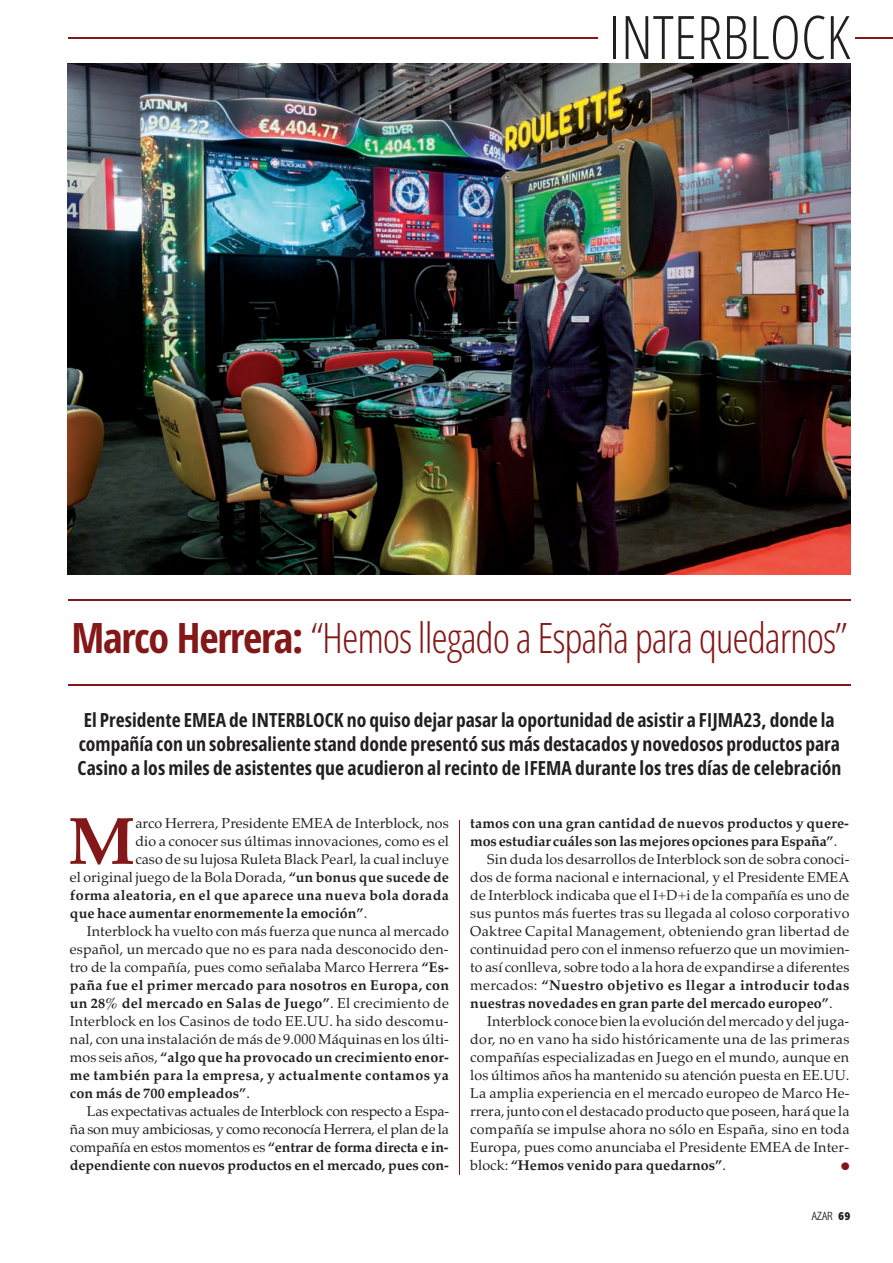
<style>
.page{position:relative;width:893px;height:1263px;background:#fff}
.page>*{position:absolute;margin:0;border:0;box-sizing:border-box;transform-origin:0 0}
.t1{font:700 67.2px "Palatino";color:#841818}
.t2{font:300 condensed 60px "Open Sans";color:#231f20}
.t3{font:300 condensed 42px "Open Sans";letter-spacing:-.03em;color:#841818}
.t4{font:30px "Georgia";color:#811518}
.t5{font:700 condensed 19.5px/24px "Open Sans";color:#231f20;text-align:center}
.t6{font:14.25px "Palatino";letter-spacing:.005em;color:#231f20}
.t7{font:700 14.25px "Palatino";letter-spacing:.01em;color:#231f20}
.t8{font:700 14.25px "Palatino";letter-spacing:-.01em;color:#231f20}
.t9{font:700 14.25px "Palatino";letter-spacing:.03em;color:#231f20}
.t10{font:300 condensed 12px "Abadi";color:#231f20}
.s1{font-weight:700}
.s2{font-weight:400}
.s3{font-weight:800}
</style>
<div class="page">
<img style="left:68px;top:63px;width:783px;height:511px">
<hr style="left:68px;top:37px;width:825px;height:1px;background:#841818">
<hr style="left:68px;top:599px;width:782px;height:2px;background:#841818">
<hr style="left:68px;top:684px;width:782px;height:2px;background:#841818">
<hr style="left:459px;top:820px;width:1px;height:355px;background:#841818">
<div style="left:598px;top:16px;width:257px;height:43px;background:#fff"></div>
<h2 class="t2" style="left:609px;top:13px;width:243px">INTERBLOCK</h2>
<h3 class="t3" style="left:72px;top:621px;width:777px"><span class="s1">Marco Herrera:</span> “Hemos llegado a España para quedarnos”</h3>
<p class="t5" style="left:78px;top:710px;width:765px">El Presidente EMEA de INTERBLOCK no quiso dejar pasar la oportunidad de asistir a FIJMA23, donde la compañía con un sobresaliente stand donde presentó sus más destacados y novedosos productos para<br>Casino a los miles de asistentes que acudieron al recinto de IFEMA durante los tres días de celebración</p>
<h1 class="t1" style="left:68px;top:815px;width:69px">M</h1>
<p class="t6" style="left:135px;top:817px;width:315px">arco Herrera, Presidente EMEA de Interblock, nos</p>
<p class="t6" style="left:135px;top:835px;width:315px">dio a conocer sus últimas innovaciones, como es el</p>
<p class="t6" style="left:135px;top:853px;width:315px">caso de su lujosa Ruleta Black Pearl, la cual incluye</p>
<p class="t6" style="left:70px;top:871px;width:381px">el original juego de la Bola Dorada, <span class="s1">“un bonus que sucede de</span></p>
<p class="t7" style="left:70px;top:890px;width:381px">forma aleatoria, en el que aparece una nueva bola dorada</p>
<p class="t7" style="left:70px;top:908px;width:299px">que hace aumentar enormemente la emoción”<span class="s2">.</span></p>
<p class="t6" style="left:87px;top:925px;width:364px">Interblock ha vuelto con más fuerza que nunca al mercado</p>
<p class="t6" style="left:70px;top:943px;width:380px">español, un mercado que no es para nada desconocido den-</p>
<p class="t6" style="left:70px;top:961px;width:380px">tro de la compañía, pues como señalaba Marco Herrera <span class="s1">“Es-</span></p>
<p class="t7" style="left:70px;top:979px;width:381px">paña fue el primer mercado para nosotros en Europa, con</p>
<p class="t7" style="left:70px;top:997px;width:381px">un 28% del mercado en Salas de Juego”<span class="s2">. El crecimiento de</span></p>
<p class="t6" style="left:70px;top:1015px;width:380px">Interblock en los Casinos de todo EE.UU. ha sido descomu-</p>
<p class="t6" style="left:70px;top:1033px;width:381px">nal, con una instalación de más de 9.000 Máquinas en los últi-</p>
<p class="t7" style="left:70px;top:1051px;width:381px"><span class="s2">mos seis años,</span> “algo que ha provocado un crecimiento enor-</p>
<p class="t9" style="left:70px;top:1069px;width:381px">me también para la empresa, y actualmente contamos ya</p>
<p class="t7" style="left:70px;top:1087px;width:182px">con más de 700 empleados”<span class="s2">.</span></p>
<p class="t6" style="left:87px;top:1105px;width:364px">Las expectativas actuales de Interblock con respecto a Espa-</p>
<p class="t6" style="left:70px;top:1123px;width:381px">ña son muy ambiciosas, y como reconocía Herrera, el plan de la</p>
<p class="t6" style="left:70px;top:1141px;width:380px">compañía en estos momentos es <span class="s1">“entrar de forma directa e in-</span></p>
<p class="t7" style="left:70px;top:1159px;width:380px">dependiente con nuevos productos en el mercado, pues con-</p>
<p class="t7" style="left:470px;top:817px;width:380px">tamos con una gran cantidad de nuevos productos y quere-</p>
<p class="t8" style="left:470px;top:835px;width:368px">mos estudiar cuáles son las mejores opciones para España”<span class="s2">.</span></p>
<p class="t6" style="left:487px;top:853px;width:364px">Sin duda los desarrollos de Interblock son de sobra conoci-</p>
<p class="t6" style="left:470px;top:871px;width:381px">dos de forma nacional e internacional, y el Presidente EMEA</p>
<p class="t6" style="left:470px;top:889px;width:381px">de Interblock indicaba que el I+D+i de la compañía es uno de</p>
<p class="t6" style="left:470px;top:907px;width:381px">sus puntos más fuertes tras su llegada al coloso corporativo</p>
<p class="t6" style="left:470px;top:925px;width:381px">Oaktree Capital Management, obteniendo gran libertad de</p>
<p class="t6" style="left:470px;top:943px;width:381px">continuidad pero con el inmenso refuerzo que un movimien-</p>
<p class="t6" style="left:470px;top:961px;width:381px">to así conlleva, sobre todo a la hora de expandirse a diferentes</p>
<p class="t7" style="left:470px;top:979px;width:381px"><span class="s2">mercados:</span> “Nuestro objetivo es llegar a introducir todas</p>
<p class="t7" style="left:470px;top:997px;width:364px">nuestras novedades en gran parte del mercado europeo”<span class="s2">.</span></p>
<p class="t6" style="left:487px;top:1015px;width:364px">Interblock conoce bien la evolución del mercado y del juga-</p>
<p class="t6" style="left:470px;top:1033px;width:381px">dor, no en vano ha sido históricamente una de las primeras</p>
<p class="t6" style="left:470px;top:1051px;width:380px">compañías especializadas en Juego en el mundo, aunque en</p>
<p class="t6" style="left:470px;top:1069px;width:381px">los últimos años ha mantenido su atención puesta en EE.UU.</p>
<p class="t6" style="left:470px;top:1087px;width:381px">La amplia experiencia en el mercado europeo de Marco He-</p>
<p class="t6" style="left:470px;top:1105px;width:381px">rrera, junto con el destacado producto que poseen, hará que la</p>
<p class="t6" style="left:470px;top:1123px;width:381px">compañía se impulse ahora no sólo en España, sino en toda</p>
<p class="t6" style="left:470px;top:1141px;width:380px">Europa, pues como anunciaba el Presidente EMEA de Inter-</p>
<p class="t7" style="left:470px;top:1159px;width:257px"><span class="s2">block:</span> “Hemos venido para quedarnos”<span class="s2">.</span></p>
<h3 class="t4" style="left:839px;top:1147px;width:13px">•</h3>
<p class="t10" style="left:812px;top:1209px;width:40px">AZAR <span class="s3">69</span></p>
</div>
